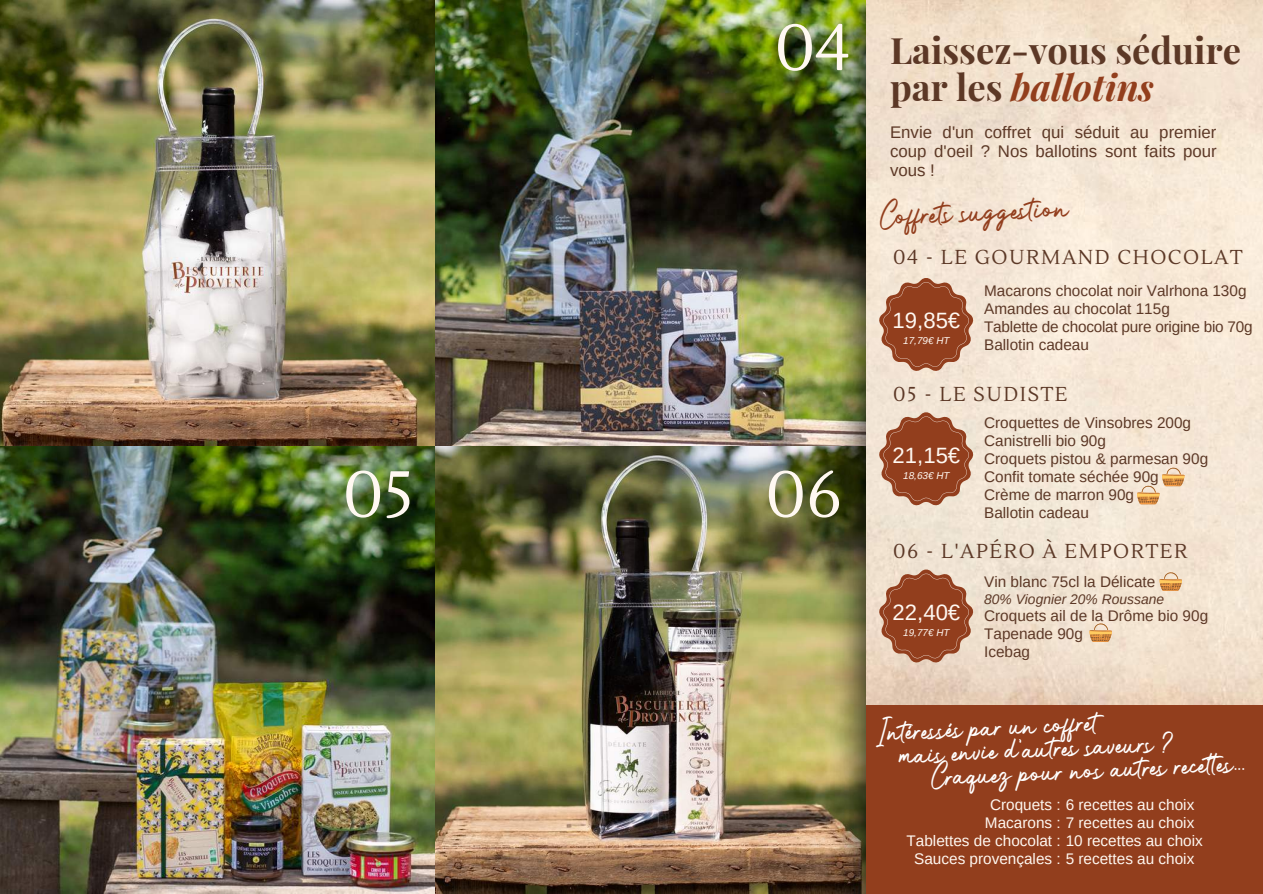
<style>
.page{position:relative;width:1263px;height:894px;background:#fff}
.page>*{position:absolute;margin:0;border:0;box-sizing:border-box;transform-origin:0 0}
.t1{font:65.1px "Lustria";color:#fff8f1}
.t2{font:700 36.3px/37px "Playfair Display";color:#5c3826}
.t3{font:22.05px "Arimo";color:#fff8f1}
.t4{font:21.9px "Anantha Signature";color:#923e1d}
.t5{font:20.4px "Anantha Signature";color:#fff}
.t6{font:20.1px "Lustria";letter-spacing:.075em;color:#5c3826}
.t7{font:16.8px/19px "Arimo";color:#5c3826;text-align:justify}
.t8{font:15.3px/18px "Arimo";color:#5c3826}
.t9{font:15.3px "Arimo";color:#fff8f1}
.t10{font:italic 13.8px "Arimo";color:#5c3826}
.t11{font:italic 9.9px "Arimo";color:#fff8f1}
.s1{font-style:italic;color:#923e1d}
</style>
<div class="page">
<img style="left:0;top:0;width:826px;height:893px">
<img style="left:826px;top:0;width:437px;height:893px">
<img style="left:866px;top:0;width:397px;height:705px">
<svg style="left:878px;top:277px;width:96px;height:95px;background:#b07256"></svg>
<svg style="left:878px;top:411px;width:96px;height:95px;background:#b07256"></svg>
<svg style="left:878px;top:568px;width:96px;height:95px;background:#af7054"></svg>
<div style="left:866px;top:705px;width:396px;height:188px;background:#923e1d"></div>
<svg style="left:1137px;top:467px;width:47px;height:37px;background:#ebcdaa"></svg>
<svg style="left:1159px;top:571px;width:23px;height:19px"></svg>
<svg style="left:1089px;top:622px;width:23px;height:19px"></svg>
<h1 class="t1" style="left:343px;top:454px;width:72px">05</h1>
<h1 class="t1" style="left:775px;top:8px;width:77px">04</h1>
<h1 class="t1" style="left:766px;top:454px;width:78px">06</h1>
<h2 class="t2" style="left:890px;top:31px;width:352px">Laissez-vous séduire par les <span class="s1">ballotins</span></h2>
<p class="t7" style="left:890px;top:122px;width:328px">Envie d'un coffret qui séduit au premier coup d'oeil ? Nos ballotins sont faits pour vous !</p>
<h3 class="t4" style="left:879px;top:204px;width:191px;rotate:-3deg">Coffrets suggestion</h3>
<h3 class="t6" style="left:893px;top:244px;width:351px">04 - LE GOURMAND CHOCOLAT</h3>
<h3 class="t3" style="left:893px;top:308px;width:69px">19,85€</h3>
<p class="t11" style="left:903px;top:335px;width:48px">17,79€ HT</p>
<p class="t8" style="left:984px;top:281px;width:270px">Macarons chocolat noir Valrhona 130g<br>Amandes au chocolat 115g<br>Tablette de chocolat pure origine bio 70g<br>Ballotin cadeau</p>
<h3 class="t6" style="left:893px;top:381px;width:176px">05 - LE SUDISTE</h3>
<h3 class="t3" style="left:893px;top:442px;width:69px">21,15€</h3>
<p class="t11" style="left:903px;top:469px;width:48px">18,63€ HT</p>
<p class="t8" style="left:984px;top:414px;width:226px">Croquettes de Vinsobres 200g<br>Canistrelli bio 90g<br>Croquets pistou &amp; parmesan 90g<br>Confit tomate séchée 90g<br>Crème de marron 90g<br>Ballotin cadeau</p>
<h3 class="t6" style="left:893px;top:538px;width:296px">06 - L'APÉRO À EMPORTER</h3>
<h3 class="t3" style="left:893px;top:600px;width:69px">22,40€</h3>
<p class="t11" style="left:903px;top:626px;width:48px">19,77€ HT</p>
<p class="t8" style="left:984px;top:573px;width:173px">Vin blanc 75cl la Délicate</p>
<p class="t10" style="left:984px;top:591px;width:181px">80% Viognier 20% Roussane</p>
<p class="t8" style="left:984px;top:606px;width:226px">Croquets ail de la Drôme bio 90g<br>Tapenade 90g<br>Icebag</p>
<h3 class="t5" style="left:875px;top:721px;width:224px;rotate:-3deg">Intéressés par un coffret</h3>
<h3 class="t5" style="left:899px;top:743px;width:277px;rotate:-3deg">mais envie d'autres saveurs ?</h3>
<h3 class="t5" style="left:931px;top:766px;width:315px;rotate:-3deg">Craquez pour nos autres recet es...</h3>
<p class="t9" style="left:990px;top:796px;width:206px">Croquets : 6 recettes au choix</p>
<p class="t9" style="left:985px;top:814px;width:211px">Macarons : 7 recettes au choix</p>
<p class="t9" style="left:906px;top:832px;width:298px">Tablettes de chocolat : 10 recettes au choix</p>
<p class="t9" style="left:914px;top:850px;width:282px">Sauces provençales : 5 recettes au choix</p>
</div>
